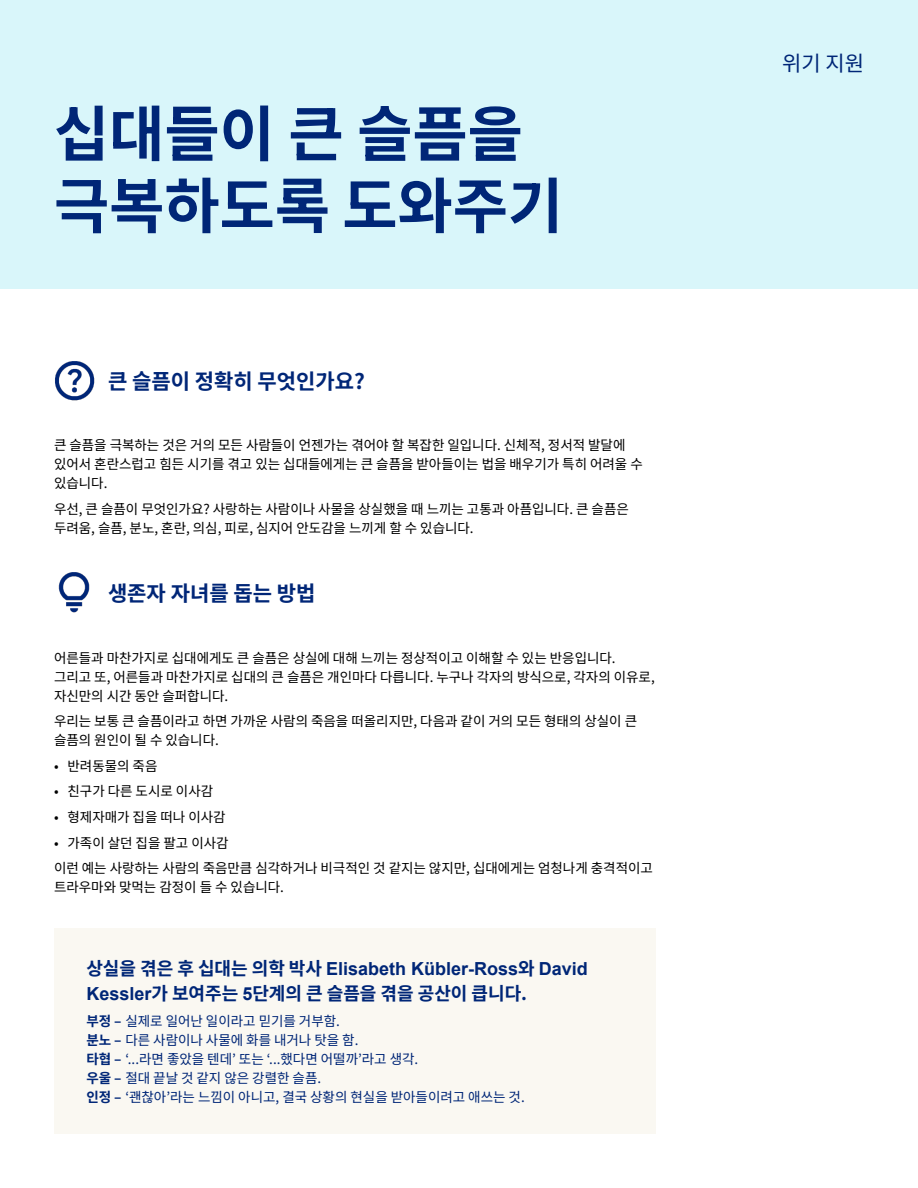
<style>
.page{position:relative;width:918px;height:1188px;background:#fff}
.page>*{position:absolute;margin:0;border:0;box-sizing:border-box;transform-origin:0 0}
.Headline{font:700 60px/72px "Noto Sans KR";color:#002677}
.Subhead{font:700 21px "Noto Sans KR";color:#002677}
.Product_label_-_Right_aligned{font:21px "Noto Sans KR";color:#002677}
.Body{font:700 18px/25.2px "Noto Sans KR";color:#002677}
.Body-2{font:13.5px/18.9px "Noto Sans KR";color:#000}
.Body-3{font:13.5px "Noto Sans KR";color:#002677}
.s1{font-family:"Arial"}
.s2{font-weight:700}
</style>
<div class="page">
<div style="left:0;top:0;width:918px;height:289px;background:#d9f6fa"></div>
<img style="left:55px;top:361px;width:40px;height:40px">
<img style="left:58px;top:572px;width:32px;height:41px">
<div style="left:54px;top:928px;width:602px;height:206px;background:#faf8f2"></div>
<p class="Headline" style="left:54px;top:99px;width:511px">십대들이 큰 슬픔을 극복하도록 도와주기</p>
<p class="Subhead" style="left:108px;top:369px;width:258px">큰 슬픔이 정확히 무엇인가요?</p>
<p class="Body-2" style="left:54px;top:436px;width:590px">큰 슬픔을 극복하는 것은 거의 모든 사람들이 언젠가는 겪어야 할 복잡한 일입니다. 신체적, 정서적 발달에 있어서 혼란스럽고 힘든 시기를 겪고 있는 십대들에게는 큰 슬픔을 받아들이는 법을 배우기가 특히 어려울 수 있습니다.</p>
<p class="Body-2" style="left:54px;top:500px;width:576px">우선, 큰 슬픔이 무엇인가요? 사랑하는 사람이나 사물을 상실했을 때 느끼는 고통과 아픔입니다. 큰 슬픔은 두려움, 슬픔, 분노, 혼란, 의심, 피로, 심지어 안도감을 느끼게 할 수 있습니다.</p>
<p class="Subhead" style="left:108px;top:581px;width:209px">생존자 자녀를 돕는 방법</p>
<p class="Body-2" style="left:54px;top:649px;width:602px">어른들과 마찬가지로 십대에게도 큰 슬픔은 상실에 대해 느끼는 정상적이고 이해할 수 있는 반응입니다. 그리고 또, 어른들과 마찬가지로 십대의 큰 슬픔은 개인마다 다릅니다. 누구나 각자의 방식으로, 각자의 이유로, 자신만의 시간 동안 슬퍼합니다.</p>
<p class="Body-2" style="left:54px;top:712px;width:585px">우리는 보통 큰 슬픔이라고 하면 가까운 사람의 죽음을 떠올리지만, 다음과 같이 거의 모든 형태의 상실이 큰 슬픔의 원인이 될 수 있습니다.</p>
<p class="Body-2" style="left:54px;top:757px;width:105px">• 반려동물의 죽음</p>
<p class="Body-2" style="left:54px;top:782px;width:161px">• 친구가 다른 도시로 이사감</p>
<p class="Body-2" style="left:54px;top:808px;width:173px">• 형제자매가 집을 떠나 이사감</p>
<p class="Body-2" style="left:54px;top:834px;width:176px">• 가족이 살던 집을 팔고 이사감</p>
<p class="Body-2" style="left:54px;top:859px;width:600px">이런 예는 사랑하는 사람의 죽음만큼 심각하거나 비극적인 것 같지는 않지만, 십대에게는 엄청나게 충격적이고 트라우마와 맞먹는 감정이 들 수 있습니다.</p>
<p class="Body" style="left:86px;top:956px;width:503px">상실을 겪은 후 십대는 의학 박사 <span class="s1">Elisabeth Kübler-Ross</span>와 <span class="s1">David<br>Kessler</span>가 보여주는 <span class="s1">5</span>단계의 큰 슬픔을 겪을 공산이 큽니다.</p>
<p class="Body-3" style="left:86px;top:1013px;width:255px"><span class="s2">부정 –</span> 실제로 일어난 일이라고 믿기를 거부함.</p>
<p class="Body-3" style="left:86px;top:1032px;width:274px"><span class="s2">분노 –</span> 다른 사람이나 사물에 화를 내거나 탓을 함.</p>
<p class="Body-3" style="left:86px;top:1051px;width:333px"><span class="s2">타협 –</span> ‘...라면 좋았을 텐데’ 또는 ‘...했다면 어떨까’라고 생각.</p>
<p class="Body-3" style="left:86px;top:1070px;width:236px"><span class="s2">우울 –</span> 절대 끝날 것 같지 않은 강렬한 슬픔.</p>
<p class="Body-3" style="left:86px;top:1089px;width:440px"><span class="s2">인정 –</span> ‘괜찮아’라는 느낌이 아니고, 결국 상황의 현실을 받아들이려고 애쓰는 것.</p>
<p class="Product_label_-_Right_aligned" style="left:782px;top:51px;width:83px">위기 지원</p>
</div>
